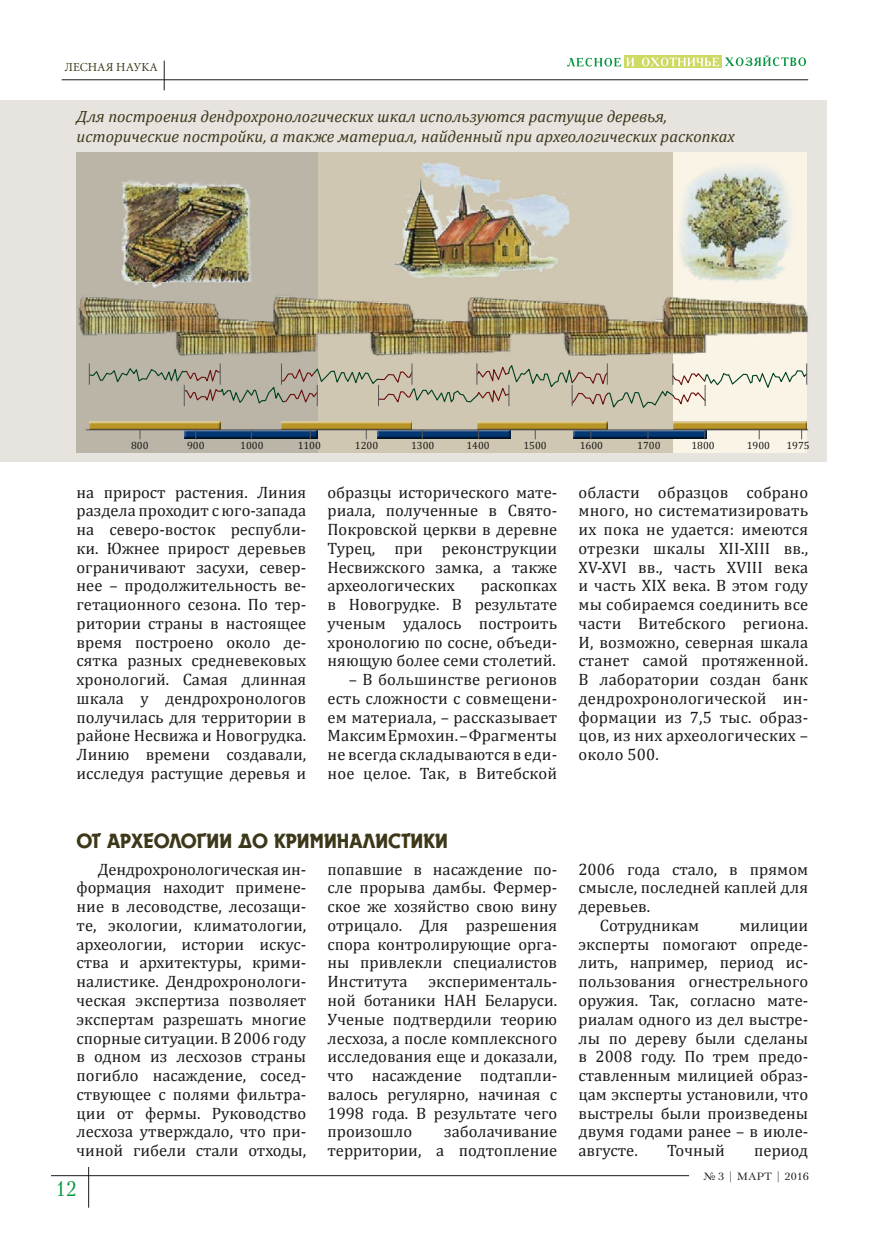
<style>
.page{position:relative;width:872px;height:1234px;background:#fff}
.page>*{position:absolute;margin:0;border:0;box-sizing:border-box;transform-origin:0 0}
.Paragraph_Style_31{font:21px "Dynar";color:#3d381a}
.t1{font:21px "Petersburg C";color:#00963f;scale:.95 1}
.Osnova{font:16.5px/18.8px "Cambria";color:#1a1a18;text-align:justify}
.Osnova-2{font:italic 16.5px/19.5px "Cambria";color:#3d381a}
.Rubrica{font:12px "Miniature";color:#3d381a}
.Osnova-3{font:10.5px "Cambria";color:#1a1a18}
.t2{font:10.5px "Petersburg C";color:#1a1a18;scale:1.1 1}
</style>
<div class="page">
<div style="left:0;top:100px;width:826px;height:361px;background:#e7e4df"></div>
<div style="left:673px;top:152px;width:133px;height:301px;background:#faf4e7"></div>
<div style="left:317px;top:152px;width:356px;height:301px;background:#cfc7b2"></div>
<div style="left:76px;top:152px;width:241px;height:301px;background:#bab5a7"></div>
<img style="left:78px;top:152px;width:730px;height:211px">
<div style="left:87px;top:420px;width:135px;height:12px;background:#1a1a18;opacity:.75"></div>
<div style="left:281px;top:420px;width:133px;height:12px;background:#1a1a18;opacity:.75"></div>
<div style="left:476px;top:420px;width:134px;height:12px;background:#1a1a18;opacity:.75"></div>
<div style="left:672px;top:420px;width:137px;height:12px;background:#1a1a18;opacity:.75"></div>
<div style="left:183px;top:429px;width:137px;height:12px;background:#1a1a18;opacity:.75"></div>
<div style="left:376px;top:429px;width:137px;height:12px;background:#1a1a18;opacity:.75"></div>
<div style="left:572px;top:429px;width:137px;height:12px;background:#1a1a18;opacity:.75"></div>
<hr style="left:86px;top:429px;width:722px;height:1px;background:#575656">
<svg style="left:88px;top:363px;width:720px;height:46px"></svg>
<hr style="left:62px;top:79px;width:746px;height:1px;background:#1a1a18">
<svg style="left:164px;top:61px;width:1px;height:29px"></svg>
<hr style="left:51px;top:1175px;width:638px;height:1px;background:#1a1a18">
<hr style="left:88px;top:1166px;width:1px;height:41px;background:#1a1a18">
<svg style="left:624px;top:56px;width:97px;height:12px"></svg>
<svg style="left:725px;top:55px;width:81px;height:11px"></svg>
<svg style="left:567px;top:57px;width:152px;height:10px"></svg>
<p class="Rubrica" style="left:65px;top:61px;width:95px">Лесная наука</p>
<p class="Osnova-2" style="left:77px;top:106px;width:660px">Для построения дендрохронологических шкал используются растущие деревья, исторические постройки, а также материал, найденный при археологических раскопках</p>
<p class="Osnova-3" style="left:131px;top:439px;width:19px">800</p>
<p class="Osnova-3" style="left:187px;top:439px;width:19px">900</p>
<p class="Osnova-3" style="left:240px;top:439px;width:25px">1000</p>
<p class="Osnova-3" style="left:298px;top:439px;width:25px">1100</p>
<p class="Osnova-3" style="left:355px;top:439px;width:25px">1200</p>
<p class="Osnova-3" style="left:411px;top:439px;width:25px">1300</p>
<p class="Osnova-3" style="left:466px;top:439px;width:25px">1400</p>
<p class="Osnova-3" style="left:523px;top:439px;width:25px">1500</p>
<p class="Osnova-3" style="left:580px;top:439px;width:25px">1600</p>
<p class="Osnova-3" style="left:637px;top:439px;width:25px">1700</p>
<p class="Osnova-3" style="left:691px;top:439px;width:25px">1800</p>
<p class="Osnova-3" style="left:746px;top:439px;width:25px">1900</p>
<p class="Osnova-3" style="left:786px;top:439px;width:25px">1975</p>
<p class="Osnova" style="left:77px;top:482px;width:231px">на прирост растения. Линия раздела проходит с юго-запада на северо-восток республи&shy;ки. Южнее прирост деревьев ограничивают засухи, север&shy;нее – продолжительность ве&shy;гетационного сезона. По тер&shy;ритории страны в настоящее время построено около де&shy;сятка разных средневековых хронологий. Самая длинная шкала у дендрохронологов получилась для территории в районе Несвижа и Новогрудка.<br>Линию времени создавали, исследуя растущие деревья и</p>
<p class="Osnova" style="left:327px;top:482px;width:231px">образцы исторического мате&shy;риала, полученные в Свято-Покровской церкви в деревне Турец, при реконструкции Несвижского замка, а также археологических</p>
<p class="Osnova" style="left:327px;top:576px;width:231px;text-indent:153px">раскопках в Новогрудке. В результате ученым удалось построить хронологию по сосне, объеди&shy;няющую более семи столетий.</p>
<p class="Osnova" style="left:327px;top:670px;width:231px;text-indent:21px">– В большинстве регионов есть сложности с совмещени&shy;ем материала, – рассказывает Максим Ермохин. – Фрагменты не всегда складываются в еди&shy;ное целое. Так, в Витебской</p>
<p class="Paragraph_Style_31" style="left:77px;top:830px;width:373px">От археологии до криминалистики</p>
<p class="Osnova" style="left:77px;top:859px;width:231px;text-indent:21px">Дендрохронологическая ин&shy;формация находит примене&shy;ние в лесоводстве, лесозащи&shy;те, экологии, климатологии, археологии, истории искус&shy;ства и архитектуры, крими&shy;налистике. Дендрохронологи&shy;ческая экспертиза позволяет экспертам разрешать многие спорные ситуации. В 2006 году в одном из лесхозов страны погибло насаждение, сосед&shy;ствующее с полями фильтра&shy;ции от фермы. Руководство лесхоза утверждало, что при&shy;чиной гибели стали отходы,</p>
<p class="Osnova" style="left:327px;top:859px;width:231px">попавшие в насаждение по&shy;сле прорыва дамбы. Фермер&shy;ское же хозяйство свою вину отрицало. Для разрешения спора контролирующие орга&shy;ны привлекли специалистов Института</p>
<p class="Osnova" style="left:327px;top:971px;width:231px;text-indent:101px">эксперименталь&shy;ной ботаники НАН Беларуси.<br>Ученые подтвердили теорию лесхоза, а после комплексного исследования еще и доказали, что насаждение подтапли&shy;валось регулярно, начиная с 1998 года. В результате чего произошло</p>
<p class="Osnova" style="left:327px;top:1121px;width:231px;text-align:right">заболачивание<br>территории, а подтопление</p>
<p class="t1" style="left:56px;top:1175px;width:24px">12</p>
<p class="Osnova" style="left:578px;top:482px;width:231px">области образцов собрано много, но систематизировать их пока не удается: имеются отрезки шкалы XII-XIII вв., XV-XVI вв., часть XVIII века и часть XIX века. В этом году мы собираемся соединить все части Витебского региона.<br>И, возможно, северная шкала станет самой протяженной.<br>В лаборатории создан банк дендрохронологической ин&shy;формации из 7,5 тыс. образ&shy;цов, из них археологических – около 500.</p>
<p class="Osnova" style="left:578px;top:859px;width:231px">2006 года стало, в прямом смысле, последней каплей для деревьев.</p>
<p class="Osnova" style="left:600px;top:915px;width:101px">Сотрудникам</p>
<p class="Osnova" style="left:578px;top:915px;width:231px;text-indent:161px">милиции эксперты помогают опреде&shy;лить, например, период ис&shy;пользования огнестрельного оружия. Так, согласно мате&shy;риалам одного из дел выстре&shy;лы по дереву были сделаны в 2008 году. По трем предо&shy;ставленным милицией образ&shy;цам эксперты установили, что выстрелы были произведены двумя годами ранее – в июле&shy;августе.</p>
<p class="Osnova" style="left:667px;top:1140px;width:59px">Точный</p>
<p class="Osnova" style="left:754px;top:1140px;width:55px">период</p>
<p class="t2" style="left:703px;top:1169px;width:97px">№ 3 | мАРТ | 2016</p>
</div>
